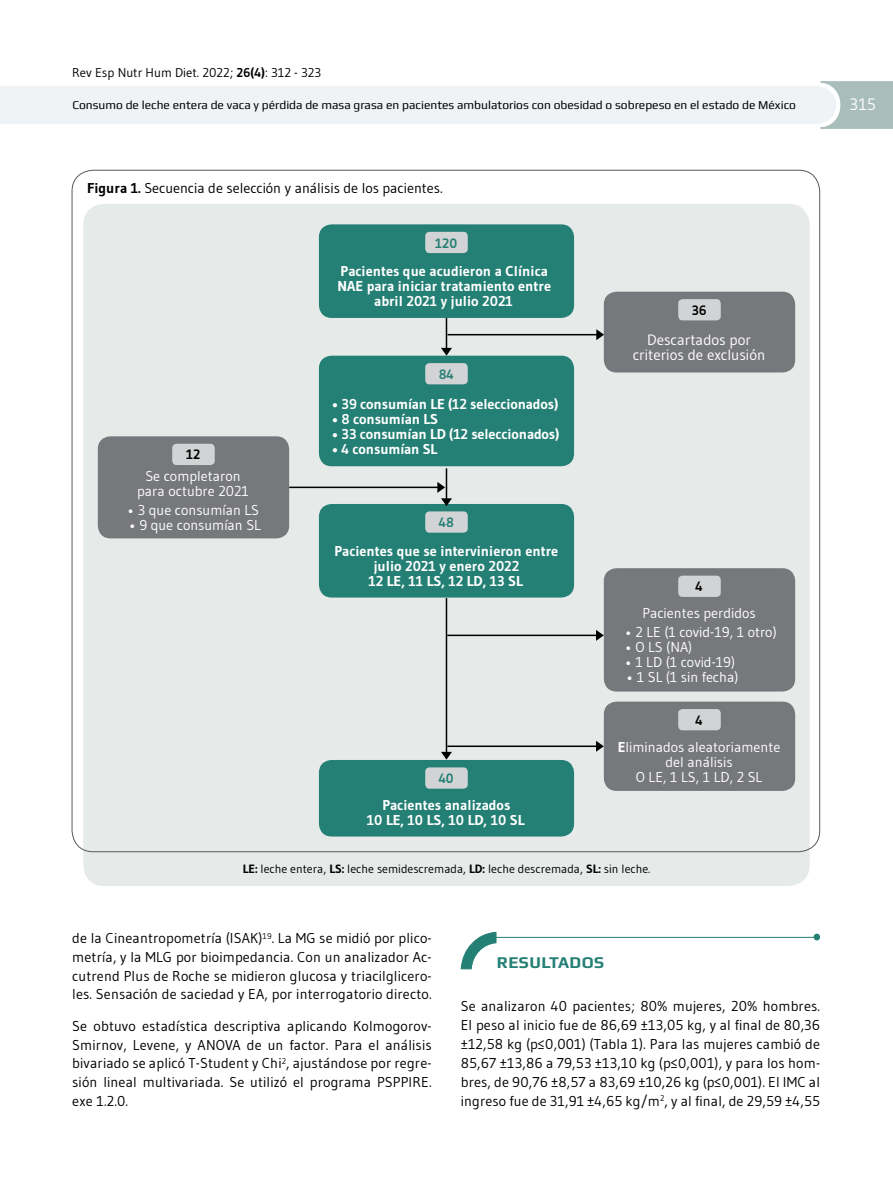
<style>
.page{position:relative;width:893px;height:1191px;background:#fff}
.page>*{position:absolute;margin:0;border:0;box-sizing:border-box;transform-origin:0 0}
.t1{font:700 16.5px "Play";letter-spacing:.03em;color:#247f74}
.t2{font:16.5px "Gudea";color:#fff}
.t3{font:15px/15px "Gudea";color:#fff;text-align:center}
.t4{font:14.25px/18.8px "Gudea";letter-spacing:.01em;color:#000;text-align:justify}
.t5{font:700 14.25px/15px "Gudea";color:#fff;text-align:center}
.t6{font:14.25px/15px "Gudea";color:#fff;text-align:center}
.t7{font:700 13.5px "Gudea";color:#247f74}
.t8{font:700 13.5px "Gudea";color:#000}
.t9{font:12.75px "Gudea";color:#000}
.t10{font:12px "Play";color:#000}
.t11{font:12px "Gudea";color:#000}
.s1{font-weight:700}
</style>
<div class="page">
<svg style="left:0;top:81px;width:893px;height:48px"></svg>
<hr style="left:490px;top:937px;width:324px;height:1px;background:#247f74">
<div style="left:814px;top:933px;width:6px;height:7px;background:#247f74;border-radius:50%"></div>
<svg style="left:460px;top:931px;width:37px;height:39px"></svg>
<div style="left:83px;top:204px;width:727px;height:682px;background:#e6eae9;border-radius:21px"></div>
<div style="left:319px;top:224px;width:255px;height:94px;background:#247f74;border-radius:13px"></div>
<div style="left:604px;top:292px;width:191px;height:80px;background:#77787b;border-radius:13px"></div>
<div style="left:604px;top:568px;width:191px;height:123px;background:#77787b;border-radius:13px"></div>
<div style="left:604px;top:701px;width:191px;height:90px;background:#77787b;border-radius:13px"></div>
<div style="left:319px;top:760px;width:255px;height:76px;background:#247f74;border-radius:13px"></div>
<div style="left:319px;top:504px;width:255px;height:93px;background:#247f74;border-radius:13px"></div>
<div style="left:319px;top:356px;width:255px;height:110px;background:#247f74;border-radius:13px"></div>
<svg style="left:441px;top:348px;width:11px;height:8px"></svg>
<hr style="left:446px;top:318px;width:1px;height:33px;background:#000">
<hr style="left:446px;top:468px;width:1px;height:33px;background:#000">
<svg style="left:441px;top:752px;width:11px;height:7px"></svg>
<hr style="left:446px;top:598px;width:1px;height:156px;background:#000">
<svg style="left:596px;top:741px;width:8px;height:10px"></svg>
<hr style="left:447px;top:745px;width:154px;height:2px;background:#000">
<svg style="left:596px;top:630px;width:8px;height:11px"></svg>
<hr style="left:447px;top:634px;width:152px;height:2px;background:#000">
<svg style="left:437px;top:482px;width:15px;height:24px"></svg>
<hr style="left:289px;top:486px;width:152px;height:2px;background:#000">
<div style="left:425px;top:232px;width:43px;height:21px;background:#d1d3d4;border-radius:4px"></div>
<div style="left:678px;top:299px;width:43px;height:21px;background:#d1d3d4;border-radius:4px"></div>
<div style="left:678px;top:575px;width:43px;height:22px;background:#d1d3d4;border-radius:4px"></div>
<div style="left:678px;top:709px;width:43px;height:21px;background:#d1d3d4;border-radius:4px"></div>
<div style="left:425px;top:767px;width:43px;height:21px;background:#d1d3d4;border-radius:4px"></div>
<div style="left:425px;top:511px;width:43px;height:21px;background:#d1d3d4;border-radius:4px"></div>
<div style="left:425px;top:363px;width:43px;height:21px;background:#d1d3d4;border-radius:4px"></div>
<div style="left:98px;top:436px;width:191px;height:102px;background:#77787b;border-radius:13px"></div>
<div style="left:172px;top:444px;width:43px;height:21px;background:#d1d3d4;border-radius:4px"></div>
<svg style="left:596px;top:329px;width:8px;height:11px"></svg>
<hr style="left:448px;top:334px;width:152px;height:1px;background:#000">
<p class="t9" style="left:72px;top:65px;width:250px">Rev Esp Nutr Hum Diet. 2022; <span class="s1">26(4)</span>: 312 - 323</p>
<p class="t10" style="left:72px;top:98px;width:725px">Consumo de leche entera de vaca y pérdida de masa grasa en pacientes ambulatorios con obesidad o sobrepeso en el estado de México</p>
<p class="t2" style="left:850px;top:94px;width:28px">315</p>
<p class="t4" style="left:87px;top:178px;width:357px"><span class="s1">Figura 1.</span> Secuencia de selección y análisis de los pacientes.</p>
<p class="t8" style="left:186px;top:446px;width:16px">12</p>
<p class="t6" style="left:137px;top:468px;width:113px">Se completaron para octubre 2021</p>
<p class="t6" style="left:128px;top:502px;width:133px">• 3 que consumían LS</p>
<p class="t6" style="left:129px;top:517px;width:133px">• 9 que consumían SL</p>
<p class="t7" style="left:435px;top:234px;width:23px">120</p>
<p class="t5" style="left:337px;top:264px;width:215px">Pacientes que acudieron a Clínica<br>NAE para iniciar tratamiento entre abril 2021 y julio 2021</p>
<p class="t7" style="left:439px;top:366px;width:17px">84</p>
<p class="t5" style="left:332px;top:396px;width:228px">• 39 consumían LE (12 seleccionados)</p>
<p class="t5" style="left:332px;top:411px;width:108px">• 8 consumían LS</p>
<p class="t5" style="left:332px;top:426px;width:229px">• 33 consumían LD (12 seleccionados)</p>
<p class="t5" style="left:332px;top:441px;width:107px">• 4 consumían SL</p>
<p class="t7" style="left:439px;top:514px;width:17px">48</p>
<p class="t5" style="left:334px;top:543px;width:225px">Pacientes que se intervinieron entre julio 2021 y enero 2022<br>12 LE, 11 LS, 12 LD, 13 SL</p>
<p class="t7" style="left:439px;top:770px;width:17px">40</p>
<p class="t5" style="left:367px;top:798px;width:159px">Pacientes analizados<br>10 LE, 10 LS, 10 LD, 10 SL</p>
<p class="t8" style="left:692px;top:302px;width:16px">36</p>
<p class="t3" style="left:633px;top:332px;width:134px">Descartados por criterios de exclusión</p>
<p class="t8" style="left:696px;top:578px;width:9px">4</p>
<p class="t6" style="left:642px;top:605px;width:115px">Pacientes perdidos</p>
<p class="t6" style="left:625px;top:624px;width:153px">• 2 LE (1 covid-19, 1 otro)</p>
<p class="t6" style="left:625px;top:639px;width:69px">• O LS (NA)</p>
<p class="t6" style="left:625px;top:654px;width:112px">• 1 LD (1 covid-19)</p>
<p class="t6" style="left:627px;top:669px;width:113px">• 1 SL (1 sin fecha)</p>
<p class="t8" style="left:696px;top:711px;width:9px">4</p>
<p class="t6" style="left:618px;top:739px;width:164px"><span class="s1">E</span>liminados aleatoriamente del análisis<br>O LE, 1 LS, 1 LD, 2 SL</p>
<p class="t11" style="left:243px;top:861px;width:409px"><span class="s1">LE:</span> leche entera, <span class="s1">LS:</span> leche semidescremada, <span class="s1">LD:</span> leche descremada, <span class="s1">SL:</span> sin leche.</p>
<p class="t4" style="left:72px;top:928px;width:361px">de la Cineantropometría (ISAK)<sup>19</sup>. La MG se midió por plico&shy;metría, y la MLG por bioimpedancia. Con un analizador Ac&shy;cutrend Plus de Roche se midieron glucosa y triacilglicero&shy;les. Sensación de saciedad y EA, por interrogatorio directo.</p>
<p class="t4" style="left:72px;top:1016px;width:361px">Se obtuvo estadística descriptiva aplicando Kolmogorov-Smirnov, Levene, y ANOVA de un factor. Para el análisis bivariado se aplicó T-Student y Chi<sup>2</sup>, ajustándose por regre&shy;sión lineal multivariada. Se utilizó el programa PSPPIRE. exe 1.2.0.</p>
<p class="t1" style="left:497px;top:952px;width:109px">RESULTADOS</p>
<p class="t4" style="left:461px;top:996px;width:361px">Se analizaron 40 pacientes; 80% mujeres, 20% hombres.<br>El peso al inicio fue de 86,69 ±13,05 kg, y al final de 80,36 ±12,58 kg (p≤0,001) (Tabla 1). Para las mujeres cambió de 85,67 ±13,86 a 79,53 ±13,10 kg (p≤0,001), y para los hom&shy;bres, de 90,76 ±8,57 a 83,69 ±10,26 kg (p≤0,001). El IMC al ingreso fue de 31,91 ±4,65 kg/m<sup>2</sup>, y al final, de 29,59 ±4,55</p>
</div>
